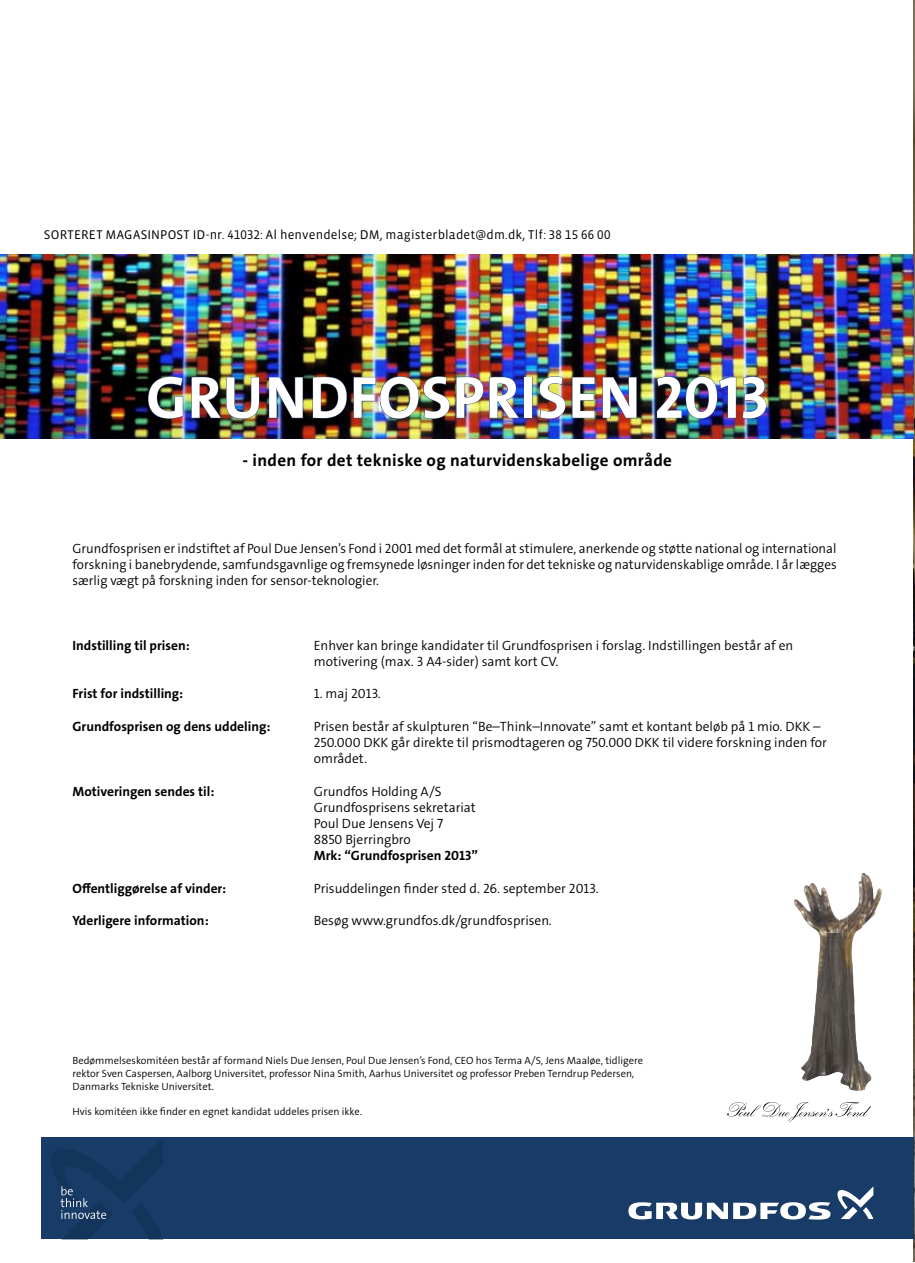
<style>
.page{position:relative;width:915px;height:1263px;background:#fff}
.page>*{position:absolute;margin:0;border:0;box-sizing:border-box;transform-origin:0 0}
.t1{font:59.85px "Grundfos The Sans V2 OT 7 B";letter-spacing:.015em;color:#fff}
.t2{font:17.1px "Grundfos The Sans OT 7 B";letter-spacing:.02em;color:#000}
.t3{font:13.5px/16.2px "Grundfos The Sans OT 4 SL";color:#000}
.t4{font:13.5px "Grundfos The Sans OT 7 B";color:#000}
.t5{font:12.9px "Vista Sans OT";letter-spacing:.01em;color:#000}
.t6{font:10.5px/12.6px "Grundfos The Sans OT 4 SL";color:#000}
</style>
<div class="page">
<img style="left:913px;top:0;width:1px;height:1260px">
<div style="left:41px;top:1137px;width:872px;height:102px;background:#183c67"></div>
<svg style="left:628px;top:1202px;width:99px;height:17px"></svg>
<svg style="left:733px;top:1202px;width:97px;height:17px"></svg>
<svg style="left:837px;top:1187px;width:36px;height:32px"></svg>
<svg style="left:51px;top:1139px;width:112px;height:100px"></svg>
<svg style="left:727px;top:1102px;width:143px;height:19px"></svg>
<img style="left:801px;top:872px;width:81px;height:219px">
<img style="left:801px;top:872px;width:46px;height:68px">
<img style="left:818px;top:915px;width:29px;height:25px">
<img style="left:793px;top:883px;width:46px;height:49px">
<img style="left:0;top:255px;width:913px;height:184px">
<img style="left:148px;top:376px;width:35px;height:43px">
<img style="left:191px;top:377px;width:68px;height:42px">
<svg style="left:268px;top:377px;width:35px;height:41px"></svg>
<svg style="left:312px;top:377px;width:35px;height:41px"></svg>
<img style="left:353px;top:376px;width:96px;height:43px">
<svg style="left:455px;top:377px;width:28px;height:41px"></svg>
<img style="left:489px;top:377px;width:43px;height:41px">
<svg style="left:539px;top:376px;width:26px;height:43px"></svg>
<svg style="left:571px;top:377px;width:23px;height:41px"></svg>
<svg style="left:602px;top:377px;width:34px;height:41px"></svg>
<img style="left:656px;top:376px;width:80px;height:43px">
<svg style="left:742px;top:376px;width:24px;height:43px"></svg>
<p class="t5" style="left:44px;top:228px;width:568px">SORTERET MAGASINPOST ID-nr. 41032: Al henvendelse; DM, magisterbladet@dm.dk, Tlf: 38 15 66 00</p>
<h1 class="t1" style="left:146px;top:362px;width:623px">GRUNDFOSPRISEN 2013</h1>
<p class="t2" style="left:242px;top:452px;width:431px">- inden for det tekniske og naturvidenskabelige område</p>
<p class="t3" style="left:72px;top:541px;width:765px;text-align:justify">Grundfosprisen er indstiftet af Poul Due Jensen’s Fond i 2001 med det formål at stimulere, anerkende og støtte national og international forskning i banebrydende, samfundsgavnlige og fremsynede løsninger inden for det tekniske og naturvidenskablige område. I år lægges særlig vægt på forskning inden for sensor-teknologier.</p>
<p class="t4" style="left:72px;top:639px;width:119px">Indstilling til prisen:</p>
<p class="t3" style="left:314px;top:638px;width:481px">Enhver kan bringe kandidater til Grundfosprisen i forslag. Indstillingen består af en motivering (max. 3 A4-sider) samt kort CV.</p>
<p class="t4" style="left:72px;top:687px;width:112px">Frist for indstilling:</p>
<p class="t3" style="left:314px;top:686px;width:69px">1. maj 2013.</p>
<p class="t4" style="left:72px;top:720px;width:199px">Grundfosprisen og dens uddeling:</p>
<p class="t3" style="left:314px;top:719px;width:514px">Prisen består af skulpturen “Be–Think–Innovate” samt et kontant beløb på 1 mio. DKK –<br>250.000 DKK går direkte til prismodtageren og 750.000 DKK til videre forskning inden for området.</p>
<p class="t4" style="left:72px;top:784px;width:143px">Motiveringen sendes til:</p>
<p class="t3" style="left:314px;top:783px;width:163px">Grundfos Holding A/S<br>Grundfosprisens sekretariat<br>Poul Due Jensens Vej 7<br>8850 Bjerringbro</p>
<p class="t4" style="left:314px;top:849px;width:166px">Mrk: “Grundfosprisen 2013”</p>
<p class="t4" style="left:72px;top:881px;width:155px">Offentliggørelse af vinder:</p>
<p class="t3" style="left:314px;top:880px;width:286px">Prisuddelingen finder sted d. 26. september 2013.</p>
<p class="t4" style="left:72px;top:914px;width:138px">Yderligere information:</p>
<p class="t3" style="left:314px;top:913px;width:239px">Besøg www.grundfos.dk/grundfosprisen.</p>
<p class="t6" style="left:72px;top:1055px;width:572px">Bedømmelseskomitéen består af formand Niels Due Jensen, Poul Due Jensen’s Fond, CEO hos Terma A/S, Jens Maaløe, tidligere rektor Sven Caspersen, Aalborg Universitet, professor Nina Smith, Aarhus Universitet og professor Preben Terndrup Pedersen,<br>Danmarks Tekniske Universitet.</p>
<p class="t6" style="left:72px;top:1105px;width:291px">Hvis komitéen ikke finder en egnet kandidat uddeles prisen ikke.</p>
</div>
